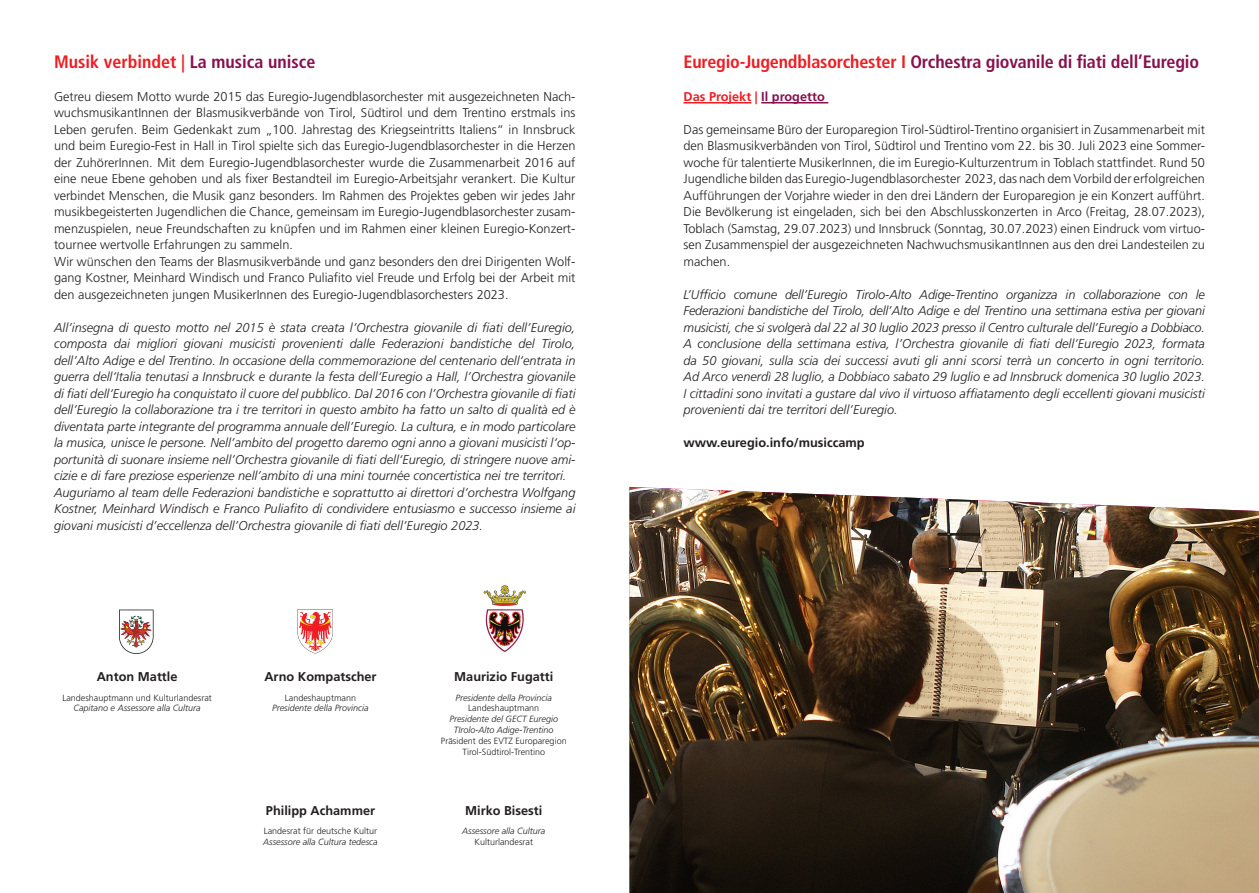
<style>
.page{position:relative;width:1259px;height:893px;background:#fff}
.page>*{position:absolute;margin:0;border:0;box-sizing:border-box;transform-origin:0 0}
.t1{font:700 condensed 18px "Frutiger LT Pro";letter-spacing:-.01em;color:#88104c}
.t2{font:700 condensed 18px "Frutiger LT Pro";color:#ee1d23}
.t3{font:italic 300 12.75px/16.5px "Frutiger LT Pro";color:#231f20;text-align:justify}
.t4{font:300 12.75px/16.5px "Frutiger LT Pro";color:#231f20;text-align:justify}
.t5{font:700 12.75px "Frutiger LT Pro";color:#231f20}
.t6{font:700 12.75px "Frutiger LT Pro";color:#ee1d23}
.t7{font:italic 300 9px/10.8px "Frutiger LT Pro";color:#231f20;text-align:center}
.t8{font:300 9px/10.8px "Frutiger LT Pro";color:#231f20;text-align:center}
.s1{color:#88104c}
.s2{color:#ee1d23}
</style>
<div class="page">
<hr style="left:683px;top:102px;width:68px;height:2px;background:#ee1d23">
<hr style="left:761px;top:102px;width:67px;height:2px;background:#88104c">
<svg style="left:119px;top:610px;width:35px;height:44px"></svg>
<svg style="left:298px;top:609px;width:35px;height:44px"></svg>
<svg style="left:483px;top:585px;width:43px;height:67px"></svg>
<img style="left:629px;top:487px;width:630px;height:406px">
<h1 class="t2" style="left:54px;top:51px;width:263px">Musik verbindet | <span class="s1">La musica unisce</span></h1>
<p class="t4" style="left:54px;top:88px;width:523px;text-align:left">Getreu diesem Motto wurde 2015 das Euregio-Jugendblasorchester mit ausgezeichneten Nach&shy;wuchsmusikantInnen der Blasmusikverbände von Tirol, Südtirol und dem Trentino erstmals ins Leben gerufen. Beim Gedenkakt zum „100. Jahrestag des Kriegseintritts Italiens“ in Innsbruck und beim Euregio-Fest in Hall in Tirol spielte sich das Euregio-Jugendblasorchester in die Herzen der ZuhörerInnen. Mit dem Euregio-Jugendblasorchester wurde die Zusammenarbeit 2016 auf eine neue Ebene gehoben und als fixer Bestandteil im Euregio-Arbeitsjahr verankert. Die Kultur verbindet Menschen, die Musik ganz besonders. Im Rahmen des Projektes geben wir jedes Jahr musikbegeisterten Jugendlichen die Chance, gemeinsam im Euregio-Jugendblasorchester zusam&shy;menzuspielen, neue Freundschaften zu knüpfen und im Rahmen einer kleinen Euregio-Konzert&shy;tournee wertvolle Erfahrungen zu sammeln.<br>Wir wünschen den Teams der Blasmusikverbände und ganz besonders den drei Dirigenten Wolf&shy;gang Kostner, Meinhard Windisch und Franco Puliafito viel Freude und Erfolg bei der Arbeit mit den ausgezeichneten jungen MusikerInnen des Euregio-Jugendblasorchesters 2023.</p>
<p class="t3" style="left:54px;top:319px;width:523px;text-align:left">All’insegna di questo motto nel 2015 è stata creata l’Orchestra giovanile di fiati dell’Euregio, composta dai migliori giovani musicisti provenienti dalle Federazioni bandistiche del Tirolo, dell’Alto Adige e del Trentino. In occasione della commemorazione del centenario dell‘entrata in guerra dell‘Italia tenutasi a Innsbruck e durante la festa dell‘Euregio a Hall, l’Orchestra giovanile di fiati dell‘Euregio ha conquistato il cuore del pubblico. Dal 2016 con l’Orchestra giovanile di fiati dell’Euregio la collaborazione tra i tre territori in questo ambito ha fatto un salto di qualità ed è diventata parte integrante del programma annuale dell’Euregio. La cultura, e in modo particolare la musica, unisce le persone. Nell’ambito del progetto daremo ogni anno a giovani musicisti l‘op&shy;portunità di suonare insieme nell’Orchestra giovanile di fiati dell‘Euregio, di stringere nuove ami&shy;cizie e di fare preziose esperienze nell’ambito di una mini tournée concertistica nei tre territori.<br>Auguriamo al team delle Federazioni bandistiche e soprattutto ai direttori d’orchestra Wolfgang Kostner, Meinhard Windisch e Franco Puliafito di condividere entusiasmo e successo insieme ai giovani musicisti d’eccellenza dell’Orchestra giovanile di fiati dell’Euregio 2023.</p>
<p class="t5" style="left:97px;top:669px;width:82px">Anton Mattle</p>
<p class="t8" style="left:62px;top:692px;width:151px">Landeshauptmann und Kulturlandesrat</p>
<p class="t7" style="left:74px;top:703px;width:129px">Capitano e Assessore alla Cultura</p>
<p class="t5" style="left:264px;top:669px;width:114px">Arno Kompatscher</p>
<p class="t8" style="left:285px;top:692px;width:73px">Landeshauptmann</p>
<p class="t7" style="left:272px;top:703px;width:98px">Presidente della Provincia</p>
<p class="t5" style="left:266px;top:802px;width:111px">Philipp Achammer</p>
<p class="t8" style="left:264px;top:825px;width:115px">Landesrat für deutsche Kultur</p>
<p class="t7" style="left:263px;top:836px;width:116px">Assessore alla Cultura tedesca</p>
<p class="t5" style="left:454px;top:669px;width:101px">Maurizio Fugatti</p>
<p class="t7" style="left:455px;top:692px;width:98px">Presidente della Provincia</p>
<p class="t8" style="left:468px;top:703px;width:73px">Landeshauptmann</p>
<p class="t7" style="left:449px;top:714px;width:110px">Presidente del GECT Euregio<br>TIrolo-Alto Adige-Trentino</p>
<p class="t8" style="left:441px;top:735px;width:127px">Präsident des EVTZ Europaregion<br>Tirol-Südtirol-Trentino</p>
<p class="t5" style="left:465px;top:802px;width:79px">Mirko Bisesti</p>
<p class="t7" style="left:462px;top:825px;width:85px">Assessore alla Cultura</p>
<p class="t8" style="left:474px;top:836px;width:60px">Kulturlandesrat</p>
<h1 class="t1" style="left:683px;top:51px;width:517px"><span class="s2">Euregio-Jugendblasorchester I</span> Orchestra giovanile di fiati dell’Euregio</h1>
<p class="t6" style="left:683px;top:88px;width:143px">Das Projekt | <span class="s1">Il progetto</span></p>
<p class="t4" style="left:683px;top:121px;width:523px">Das gemeinsame Büro der Europaregion Tirol-Südtirol-Trentino organisiert in Zusammenarbeit mit den Blasmusikverbänden von Tirol, Südtirol und Trentino vom 22. bis 30. Juli 2023 eine Sommer&shy;woche für talentierte MusikerInnen, die im Euregio-Kulturzentrum in Toblach stattfindet. Rund 50<br>Jugendliche bilden das Euregio-Jugendblasorchester 2023, das nach dem Vorbild der erfolgreichen Aufführungen der Vorjahre wieder in den drei Ländern der Europaregion je ein Konzert aufführt.<br>Die Bevölkerung ist eingeladen, sich bei den Abschlusskonzerten in Arco (Freitag, 28.07.2023), Toblach (Samstag, 29.07.2023) und Innsbruck (Sonntag, 30.07.2023) einen Eindruck vom virtuo&shy;sen Zusammenspiel der ausgezeichneten NachwuchsmusikantInnen aus den drei Landesteilen zu machen.</p>
<p class="t3" style="left:683px;top:286px;width:523px">L’Ufficio comune dell’Euregio Tirolo-Alto Adige-Trentino organizza in collaborazione con le Federazioni bandistiche del Tirolo, dell’Alto Adige e del Trentino una settimana estiva per giovani musicisti, che si svolgerà dal 22 al 30 luglio 2023 presso il Centro culturale dell’Euregio a Dobbiaco.<br>A conclusione della settimana estiva, l’Orchestra giovanile di fiati dell’Euregio 2023, formata da 50 giovani, sulla scia dei successi avuti gli anni scorsi terrà un concerto in ogni territorio.<br>Ad Arco venerdì 28 luglio, a Dobbiaco sabato 29 luglio e ad Innsbruck domenica 30 luglio 2023.<br>I cittadini sono invitati a gustare dal vivo il virtuoso affiatamento degli eccellenti giovani musicisti provenienti dai tre territori dell’Euregio.</p>
<p class="t5" style="left:683px;top:435px;width:183px">www.euregio.info/musiccamp</p>
</div>
